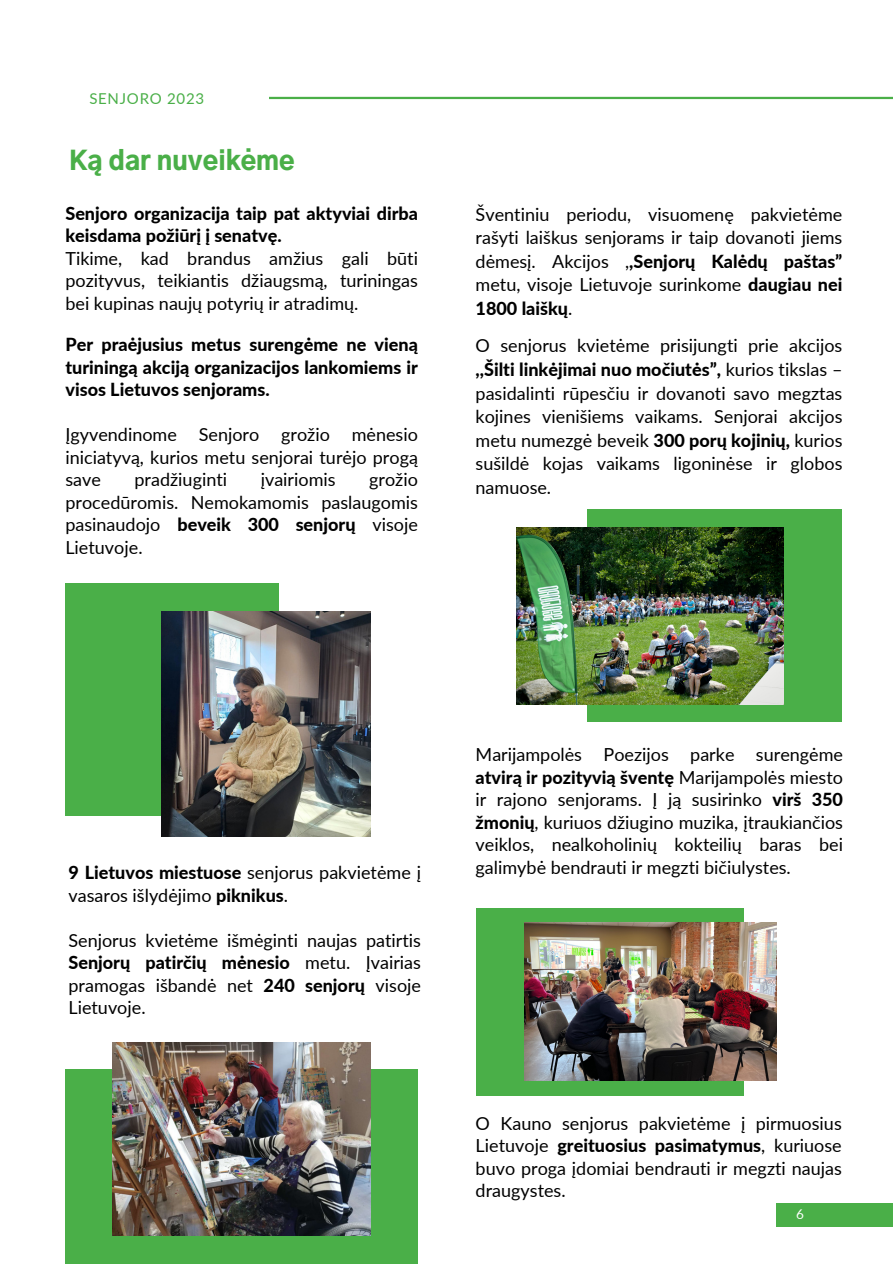
<style>
.page{position:relative;width:893px;height:1264px;background:#fff}
.page>*{position:absolute;margin:0;border:0;box-sizing:border-box;transform-origin:0 0}
.t1{font:900 25.5px "Gothic A1";color:#4aaf48}
.t2{font:18px/22.5px "Lato";color:#000;text-align:justify}
.t3{font:800 18px/22.5px "Lato";color:#000;text-align:justify}
.t4{font:15px "Lato";letter-spacing:.05em;color:#4aaf48}
.t5{font:13.5px "Lato";color:#fff}
.s1{font-weight:800}
</style>
<div class="page">
<hr style="left:269px;top:97px;width:623px;height:2px;background:#4aaf48">
<div style="left:776px;top:1202px;width:116px;height:24px;background:#4aaf48"></div>
<div style="left:65px;top:1068px;width:353px;height:195px;background:#4aaf48"></div>
<div style="left:587px;top:509px;width:255px;height:213px;background:#4aaf48"></div>
<img style="left:517px;top:527px;width:266px;height:178px">
<div style="left:65px;top:582px;width:214px;height:233px;background:#4aaf48"></div>
<img style="left:161px;top:611px;width:209px;height:225px">
<img style="left:113px;top:1042px;width:257px;height:193px">
<div style="left:475px;top:908px;width:268px;height:187px;background:#4aaf48"></div>
<img style="left:524px;top:922px;width:252px;height:158px">
<h3 class="t4" style="left:89px;top:89px;width:116px">SENJORO 2023</h3>
<p class="t1" style="left:69px;top:149px;width:227px">Ką dar nuveikėme</p>
<h3 class="t2" style="left:65px;top:201px;width:354px;text-align:left"><span class="s1">Senjoro organizacija taip pat aktyviai dirba keisdama požiūrį į senatvę.<br></span>Tikime, kad brandus amžius gali būti pozityvus, teikiantis džiaugsmą, turiningas bei kupinas naujų potyrių ir atradimų.</h3>
<p class="t3" style="left:65px;top:333px;width:354px">Per praėjusius metus surengėme ne vieną turiningą akciją organizacijos lankomiems ir visos Lietuvos senjorams.</p>
<h3 class="t2" style="left:65px;top:423px;width:354px">Įgyvendinome Senjoro grožio mėnesio iniciatyvą, kurios metu senjorai turėjo progą save</h3>
<h3 class="t2" style="left:134px;top:468px;width:94px">pradžiuginti</h3>
<h3 class="t2" style="left:261px;top:468px;width:76px">įvairiomis</h3>
<h3 class="t2" style="left:65px;top:468px;width:354px;text-indent:304px">grožio procedūromis. Nemokamomis paslaugomis pasinaudojo <span class="s1">beveik 300 senjorų</span> visoje Lietuvoje.</h3>
<h3 class="t2" style="left:475px;top:202px;width:368px;line-height:23.7px">Šventiniu periodu, visuomenę pakvietėme rašyti laiškus senjorams ir taip dovanoti jiems dėmesį. Akcijos ,<span class="s1">,Senjorų Kalėdų paštas” </span>metu, visoje Lietuvoje surinkome <span class="s1">daugiau nei 1800 laiškų</span>.</h3>
<h2 class="t2" style="left:475px;top:333px;width:368px;line-height:23.7px">O senjorus kvietėme prisijungti prie akcijos <span class="s1">,,Šilti linkėjimai nuo močiutės”,</span> kurios tikslas – pasidalinti rūpesčiu ir dovanoti savo megztas kojines vienišiems vaikams. Senjorai akcijos metu numezgė beveik <span class="s1">300 porų kojinių,</span> kurios sušildė kojas vaikams ligoninėse ir globos namuose.</h2>
<p class="t2" style="left:68px;top:861px;width:354px"><span class="s1">9 Lietuvos miestuose</span> senjorus pakvietėme į vasaros išlydėjimo <span class="s1">piknikus</span>.</p>
<h1 class="t2" style="left:68px;top:928px;width:354px">Senjorus kvietėme išmėginti naujas patirtis <span class="s1">Senjorų patirčių mėnesio</span> metu. Įvairias pramogas išbandė net <span class="s1">240 senjorų</span> visoje Lietuvoje.</h1>
<p class="t2" style="left:475px;top:742px;width:369px">Marijampolės Poezijos parke surengėme <span class="s1">atvirą ir pozityvią šventę</span> Marijampolės miesto ir rajono senjorams. Į ją susirinko <span class="s1">virš 350 žmonių</span>, kuriuos džiugino muzika, įtraukiančios veiklos, nealkoholinių kokteilių baras bei galimybė bendrauti ir megzti bičiulystes.</p>
<h3 class="t2" style="left:475px;top:1111px;width:367px">O Kauno senjorus pakvietėme į pirmuosius Lietuvoje <span class="s1">greituosius pasimatymus</span>, kuriuose buvo proga įdomiai bendrauti ir megzti naujas draugystes.</h3>
<p class="t5" style="left:796px;top:1205px;width:9px">6</p>
</div>
